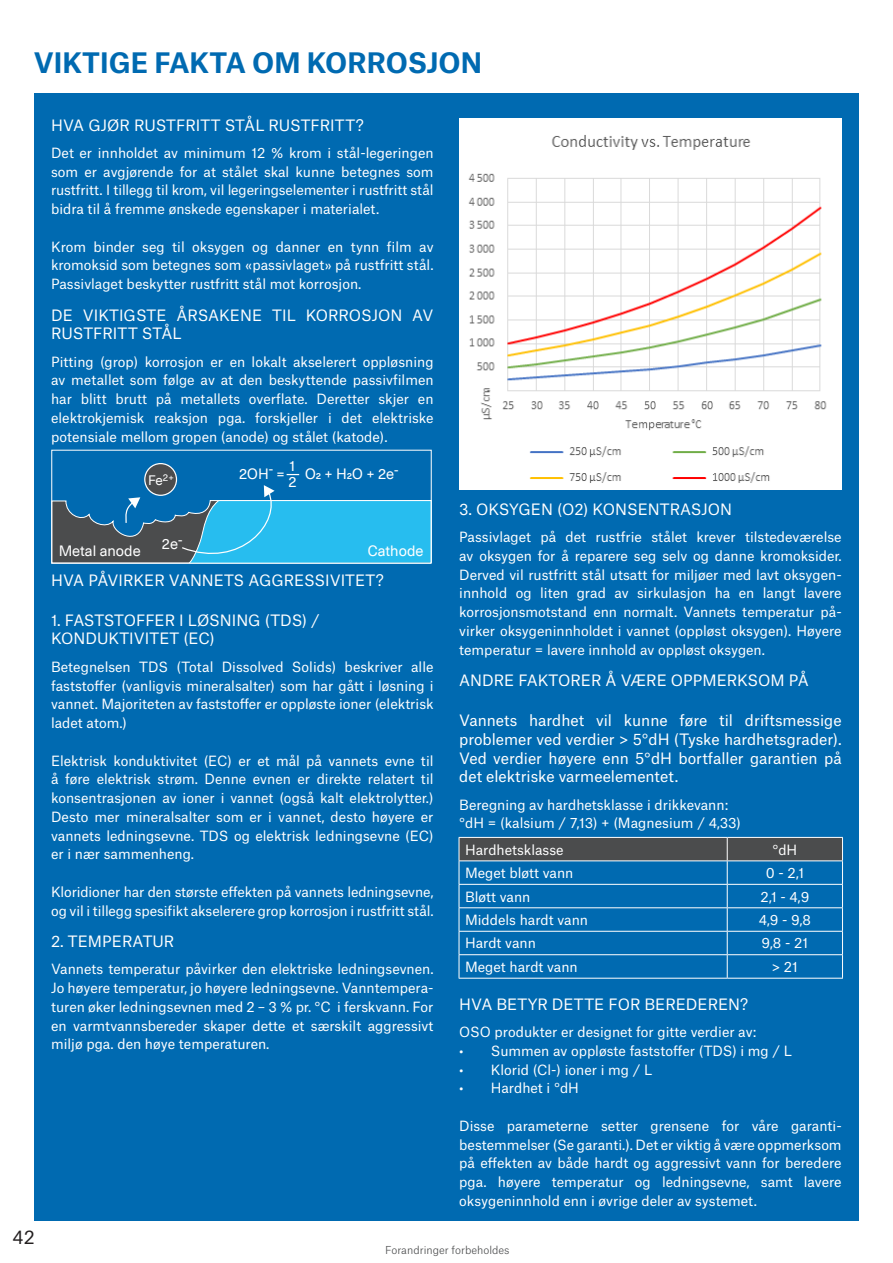
<style>
.page{position:relative;width:893px;height:1263px;background:#fff}
.page>*{position:absolute;margin:0;border:0;box-sizing:border-box;transform-origin:0 0}
.Sideoverskrift_OSO_B{font:700 27px "Atlas Grotesk";color:#006ab1}
.t1{font:18px "Atlas Grotesk";color:#231f20}
.Overskrift_korrosjon{font:15px/18.8px "Atlas Grotesk";color:#fff}
.t2{font:14.7px/15.9px "Neue Haas Unica Pro";color:#fff}
.Brødtekst_korrosjon{font:13.5px/18.8px "Atlas Grotesk";color:#fff;text-align:justify}
.t3{font:13.35px "Neue Haas Unica Pro";color:#fff}
.t4{font:300 10.5px "Atlas Grotesk";color:#4b4c4d}
</style>
<div class="page">
<div style="left:34px;top:93px;width:825px;height:1127px;background:#006ab1"></div>
<div style="left:145px;top:464px;width:31px;height:31px;background:#4b4c4d;border-radius:50%"></div>
<div style="left:144px;top:463px;width:33px;height:33px;border:1px solid #fff;border-radius:50%"></div>
<svg style="left:287px;top:474px;width:12px;height:1px"></svg>
<svg style="left:53px;top:485px;width:377px;height:77px"></svg>
<div style="left:51px;top:450px;width:381px;height:114px;border:1px solid #fff"></div>
<img style="left:460px;top:119px;width:382px;height:371px">
<svg style="left:459px;top:837px;width:384px;height:141px"></svg>
<hr style="left:459px;top:978px;width:268px;height:1px;background:#fff">
<hr style="left:727px;top:978px;width:116px;height:1px;background:#fff">
<p class="Sideoverskrift_OSO_B" style="left:34px;top:41px;width:450px">VIKTIGE FAKTA OM KORROSJON</p>
<p class="Overskrift_korrosjon" style="left:51px;top:114px;width:314px">HVA GJØR RUSTFRITT STÅL RUSTFRITT?</p>
<p class="Brødtekst_korrosjon" style="left:51px;top:142px;width:384px">Det er innholdet av minimum 12 % krom i stål-legeringen som er avgjørende for at stålet skal kunne betegnes som rustfritt. I tillegg til krom, vil legeringselementer i rustfritt stål bidra til å fremme ønskede egenskaper i materialet.</p>
<p class="Brødtekst_korrosjon" style="left:51px;top:236px;width:384px">Krom binder seg til oksygen og danner en tynn film av kromoksid som betegnes som «passivlaget» på rustfritt stål.<br>Passivlaget beskytter rustfritt stål mot korrosjon.</p>
<p class="Overskrift_korrosjon" style="left:51px;top:304px;width:384px">DE VIKTIGSTE ÅRSAKENE TIL KORROSJON AV<br>RUSTFRITT STÅL</p>
<p class="Brødtekst_korrosjon" style="left:51px;top:351px;width:384px">Pitting (grop) korrosjon er en lokalt akselerert oppløsning av metallet som følge av at den beskyttende passivfilmen har blitt brutt på metallets overflate. Deretter skjer en elektrokjemisk reaksjon pga. forskjeller i det elektriske potensiale mellom gropen (anode) og stålet (katode).</p>
<h2 class="t1" style="left:12px;top:1222px;width:24px">42</h2>
<p class="t3" style="left:148px;top:472px;width:27px">Fe<sup>2+</sup></p>
<p class="t2" style="left:289px;top:458px;width:10px">1<br>2</p>
<p class="t2" style="left:239px;top:466px;width:47px">2OH- =</p>
<p class="t2" style="left:305px;top:466px;width:95px">O2 + H2O + 2e-</p>
<p class="t2" style="left:162px;top:536px;width:22px">2e-</p>
<p class="t2" style="left:59px;top:543px;width:84px">Metal anode</p>
<p class="t2" style="left:368px;top:543px;width:57px">Cathode</p>
<p class="Overskrift_korrosjon" style="left:51px;top:569px;width:334px">HVA PÅVIRKER VANNETS AGGRESSIVITET?</p>
<p class="Overskrift_korrosjon" style="left:51px;top:609px;width:270px">1. FASTSTOFFER I LØSNING (TDS) /<br>KONDUKTIVITET (EC)</p>
<p class="Brødtekst_korrosjon" style="left:51px;top:656px;width:384px">Betegnelsen TDS (Total Dissolved Solids) beskriver alle faststoffer (vanligvis mineralsalter) som har gått i løsning i vannet. Majoriteten av faststoffer er oppløste ioner (elektrisk ladet atom.)</p>
<p class="Brødtekst_korrosjon" style="left:51px;top:749px;width:384px">Elektrisk konduktivitet (EC) er et mål på vannets evne til å føre elektrisk strøm. Denne evnen er direkte relatert til konsentrasjonen av ioner i vannet (også kalt elektrolytter.)<br>Desto mer mineralsalter som er i vannet, desto høyere er vannets ledningsevne. TDS og elektrisk ledningsevne (EC) er i nær sammenheng.</p>
<p class="Brødtekst_korrosjon" style="left:51px;top:881px;width:384px">Kloridioner har den største effekten på vannets ledningsevne, og vil i tillegg spesifikt akselerere grop korrosjon i rustfritt stål.</p>
<p class="Overskrift_korrosjon" style="left:51px;top:930px;width:125px">2. TEMPERATUR</p>
<p class="Brødtekst_korrosjon" style="left:51px;top:958px;width:384px">Vannets temperatur påvirker den elektriske ledningsevnen.<br>Jo høyere temperatur, jo høyere ledningsevne. Vanntempera&shy;turen øker ledningsevnen med 2 – 3 % pr. °C i ferskvann. For en varmtvannsbereder skaper dette et særskilt aggressivt miljø pga. den høye temperaturen.</p>
<p class="Overskrift_korrosjon" style="left:459px;top:498px;width:274px">3. OKSYGEN (O2) KONSENTRASJON</p>
<p class="Brødtekst_korrosjon" style="left:459px;top:526px;width:384px">Passivlaget på det rustfrie stålet krever tilstedeværelse av oksygen for å reparere seg selv og danne kromoksider.<br>Derved vil rustfritt stål utsatt for miljøer med lavt oksygen&shy;innhold og liten grad av sirkulasjon ha en langt lavere korrosjonsmotstand enn normalt. Vannets temperatur på&shy;virker oksygeninnholdet i vannet (oppløst oksygen). Høyere temperatur = lavere innhold av oppløst oksygen.</p>
<p class="Overskrift_korrosjon" style="left:459px;top:669px;width:351px">ANDRE FAKTORER Å VÆRE OPPMERKSOM PÅ</p>
<p class="Overskrift_korrosjon" style="left:459px;top:709px;width:384px;text-align:justify">Vannets hardhet vil kunne føre til driftsmessige problemer ved verdier &gt; 5°dH (Tyske hardhetsgrader).<br>Ved verdier høyere enn 5°dH bortfaller garantien på det elektriske varmeelementet.</p>
<p class="Brødtekst_korrosjon" style="left:459px;top:794px;width:270px">Beregning av hardhetsklasse i drikkevann:</p>
<p class="Brødtekst_korrosjon" style="left:459px;top:812px;width:283px">°dH = (kalsium / 7,13) + (Magnesium / 4,33)</p>
<p class="Brødtekst_korrosjon" style="left:465px;top:839px;width:100px">Hardhetsklasse</p>
<p class="Brødtekst_korrosjon" style="left:772px;top:839px;width:26px">°dH</p>
<p class="Brødtekst_korrosjon" style="left:465px;top:862px;width:110px">Meget bløtt vann</p>
<p class="Brødtekst_korrosjon" style="left:766px;top:862px;width:40px">0 - 2,1</p>
<p class="Brødtekst_korrosjon" style="left:465px;top:885px;width:67px">Bløtt vann</p>
<p class="Brødtekst_korrosjon" style="left:760px;top:885px;width:50px">2,1 - 4,9</p>
<p class="Brødtekst_korrosjon" style="left:465px;top:909px;width:125px">Middels hardt vann</p>
<p class="Brødtekst_korrosjon" style="left:759px;top:909px;width:54px">4,9 - 9,8</p>
<p class="Brødtekst_korrosjon" style="left:465px;top:932px;width:72px">Hardt vann</p>
<p class="Brødtekst_korrosjon" style="left:762px;top:932px;width:48px">9,8 - 21</p>
<p class="Brødtekst_korrosjon" style="left:465px;top:956px;width:114px">Meget hardt vann</p>
<p class="Brødtekst_korrosjon" style="left:772px;top:956px;width:28px">&gt; 21</p>
<p class="Overskrift_korrosjon" style="left:459px;top:993px;width:290px">HVA BETYR DETTE FOR BEREDEREN?</p>
<p class="Brødtekst_korrosjon" style="left:459px;top:1021px;width:298px">OSO produkter er designet for gitte verdier av:</p>
<p class="Brødtekst_korrosjon" style="left:459px;top:1040px;width:334px">• Summen av oppløste faststoffer (TDS) i mg / L</p>
<p class="Brødtekst_korrosjon" style="left:459px;top:1059px;width:194px">• Klorid (Cl-) ioner i mg / L</p>
<p class="Brødtekst_korrosjon" style="left:459px;top:1077px;width:121px">• Hardhet i °dH</p>
<p class="Brødtekst_korrosjon" style="left:459px;top:1115px;width:384px">Disse parameterne setter grensene for våre garanti&shy;bestemmelser (Se garanti.). Det er viktig å være oppmerksom på effekten av både hardt og aggressivt vann for beredere pga. høyere temperatur og ledningsevne, samt lavere oksygeninnhold enn i øvrige deler av systemet.</p>
<p class="t4" style="left:385px;top:1241px;width:126px">Forandringer forbeholdes</p>
</div>
